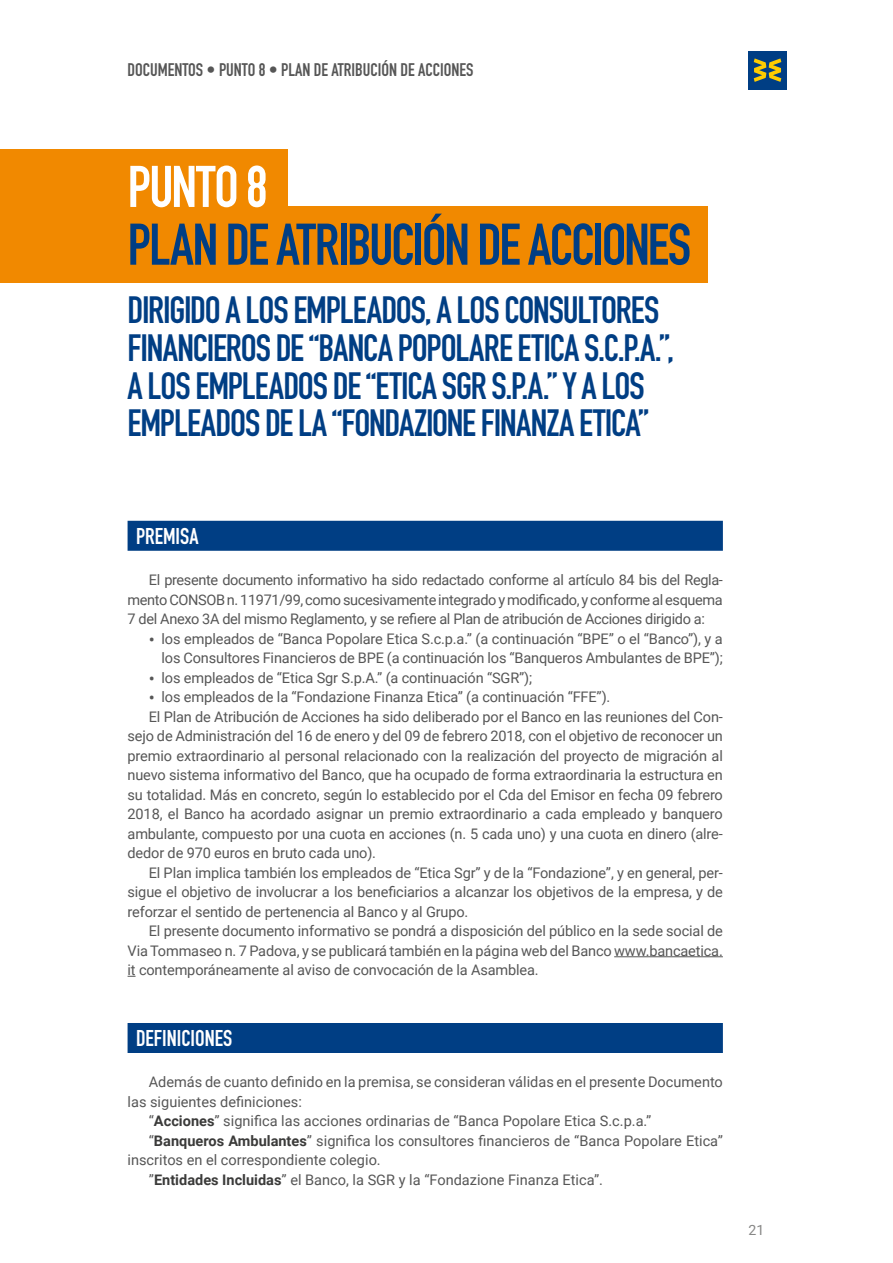
<style>
.page{position:relative;width:893px;height:1263px;background:#fff}
.page>*{position:absolute;margin:0;border:0;box-sizing:border-box;transform-origin:0 0}
.t1{font:57.75px "DIN Engschrift Std";letter-spacing:-.04em;color:#003e84}
.t2{font:57.75px "DIN Engschrift Std";letter-spacing:-.025em;color:#fff}
.t3{font:37.5px/37.5px "DIN Engschrift Std";letter-spacing:-.025em;color:#003e84}
.t4{font:22.5px "DIN Engschrift Std";color:#fff}
.t5{font:18px "DIN Engschrift Std";color:#565656}
.t6{font:14.55px/19.5px "Roboto";letter-spacing:-.01em;color:#565656;text-align:justify}
.t7{font:14.1px "Roboto";color:#878786}
.s1{font-size:18px}
.s2{font-weight:700;color:#3b3b3a}
</style>
<div class="page">
<div style="left:748px;top:51px;width:39px;height:38px;background:#003e84"></div>
<svg style="left:754px;top:58px;width:27px;height:24px"></svg>
<div style="left:0;top:207px;width:707px;height:76px;background:#f18900"></div>
<div style="left:0;top:149px;width:287px;height:76px;background:#f18900"></div>
<div style="left:128px;top:521px;width:595px;height:30px;background:#003e84"></div>
<hr style="left:614px;top:956px;width:109px;height:1px;background:#565656">
<div style="left:128px;top:1023px;width:595px;height:30px;background:#003e84"></div>
<p class="t5" style="left:128px;top:59px;width:347px">DOCUMENTOS • PUNTO 8 • PLAN DE ATRIBUCIÓN DE ACCIONES</p>
<h1 class="t2" style="left:128px;top:153px;width:141px">PUNTO 8</h1>
<h1 class="t1" style="left:128px;top:211px;width:565px">PLAN DE ATRIBUCIÓN DE ACCIONES</h1>
<h2 class="t3" style="left:128px;top:292px;width:548px">DIRIGIDO A LOS EMPLEADOS, A LOS CONSULTORES FINANCIEROS DE “BANCA POPOLARE ETICA S.C.P.A.”, A LOS EMPLEADOS DE “ETICA SGR S.P.A.” Y A LOS EMPLEADOS DE LA “FONDAZIONE FINANZA ETICA”</h2>
<h3 class="t4" style="left:136px;top:523px;width:64px">PREMISA</h3>
<p class="t6" style="left:128px;top:570px;width:597px;text-indent:21px">El presente documento informativo ha sido redactado conforme al artículo 84 bis del Regla&shy;mento CONSOB n. 11971/99, como sucesivamente integrado y modificado, y conforme al esquema 7 del Anexo 3A del mismo Reglamento, y se refiere al Plan de atribución de Acciones dirigido a:</p>
<p class="t6" style="left:149px;top:628px;width:576px;text-align:right"><span class="s1">•</span> los empleados de “Banca Popolare Etica S.c.p.a.” (a continuación “BPE” o el “Banco”), y a los Consultores Financieros de BPE (a continuación los “Banqueros Ambulantes de BPE”);</p>
<p class="t6" style="left:149px;top:667px;width:385px"><span class="s1">•</span> los empleados de “Etica Sgr S.p.A.” (a continuación “SGR”);</p>
<p class="t6" style="left:149px;top:687px;width:463px"><span class="s1">•</span> los empleados de la “Fondazione Finanza Etica” (a continuación “FFE”).</p>
<p class="t6" style="left:149px;top:706px;width:576px">El Plan de Atribución de Acciones ha sido deliberado por el Banco en las reuniones del Con-</p>
<p class="t6" style="left:128px;top:726px;width:597px">sejo de Administración del 16 de enero y del 09 de febrero 2018, con el objetivo de reconocer un</p>
<p class="t6" style="left:128px;top:745px;width:597px">premio extraordinario al personal relacionado con la realización del proyecto de migración al</p>
<p class="t6" style="left:128px;top:765px;width:597px">nuevo sistema informativo del Banco, que ha ocupado de forma extraordinaria la estructura en</p>
<p class="t6" style="left:128px;top:784px;width:597px">su totalidad. Más en concreto, según lo establecido por el Cda del Emisor en fecha 09 febrero</p>
<p class="t6" style="left:128px;top:804px;width:597px">2018, el Banco ha acordado asignar un premio extraordinario a cada empleado y banquero</p>
<p class="t6" style="left:128px;top:823px;width:597px">ambulante, compuesto por una cuota en acciones (n. 5 cada uno) y una cuota en dinero (alre-</p>
<p class="t6" style="left:128px;top:843px;width:250px">dedor de 970 euros en bruto cada uno).</p>
<p class="t6" style="left:149px;top:862px;width:576px">El Plan implica también los empleados de “Etica Sgr” y de la “Fondazione”, y en general, per-</p>
<p class="t6" style="left:128px;top:882px;width:597px">sigue el objetivo de involucrar a los beneficiarios a alcanzar los objetivos de la empresa, y de</p>
<p class="t6" style="left:128px;top:901px;width:342px">reforzar el sentido de pertenencia al Banco y al Grupo.</p>
<p class="t6" style="left:149px;top:921px;width:576px">El presente documento informativo se pondrá a disposición del público en la sede social de</p>
<p class="t6" style="left:128px;top:940px;width:597px">Via Tommaseo n. 7 Padova, y se publicará también en la página web del Banco www.bancaetica.</p>
<p class="t6" style="left:128px;top:960px;width:413px">it contemporáneamente al aviso de convocación de la Asamblea.</p>
<h3 class="t4" style="left:136px;top:1025px;width:98px">DEFINICIONES</h3>
<p class="t6" style="left:149px;top:1072px;width:576px">Además de cuanto definido en la premisa, se consideran válidas en el presente Documento</p>
<p class="t6" style="left:128px;top:1091px;width:176px">las siguientes definiciones:</p>
<p class="t6" style="left:149px;top:1111px;width:504px">“<span class="s2">Acciones</span>” significa las acciones ordinarias de “Banca Popolare Etica S.c.p.a.”</p>
<p class="t6" style="left:149px;top:1130px;width:576px">“<span class="s2">Banqueros Ambulantes</span>” significa los consultores financieros de “Banca Popolare Etica”</p>
<p class="t6" style="left:128px;top:1150px;width:255px">inscritos en el correspondiente colegio.</p>
<p class="t6" style="left:149px;top:1169px;width:456px">”<span class="s2">Entidades Incluidas</span>” el Banco, la SGR y la “Fondazione Finanza Etica”.</p>
<p class="t7" style="left:748px;top:1220px;width:17px">21</p>
</div>
